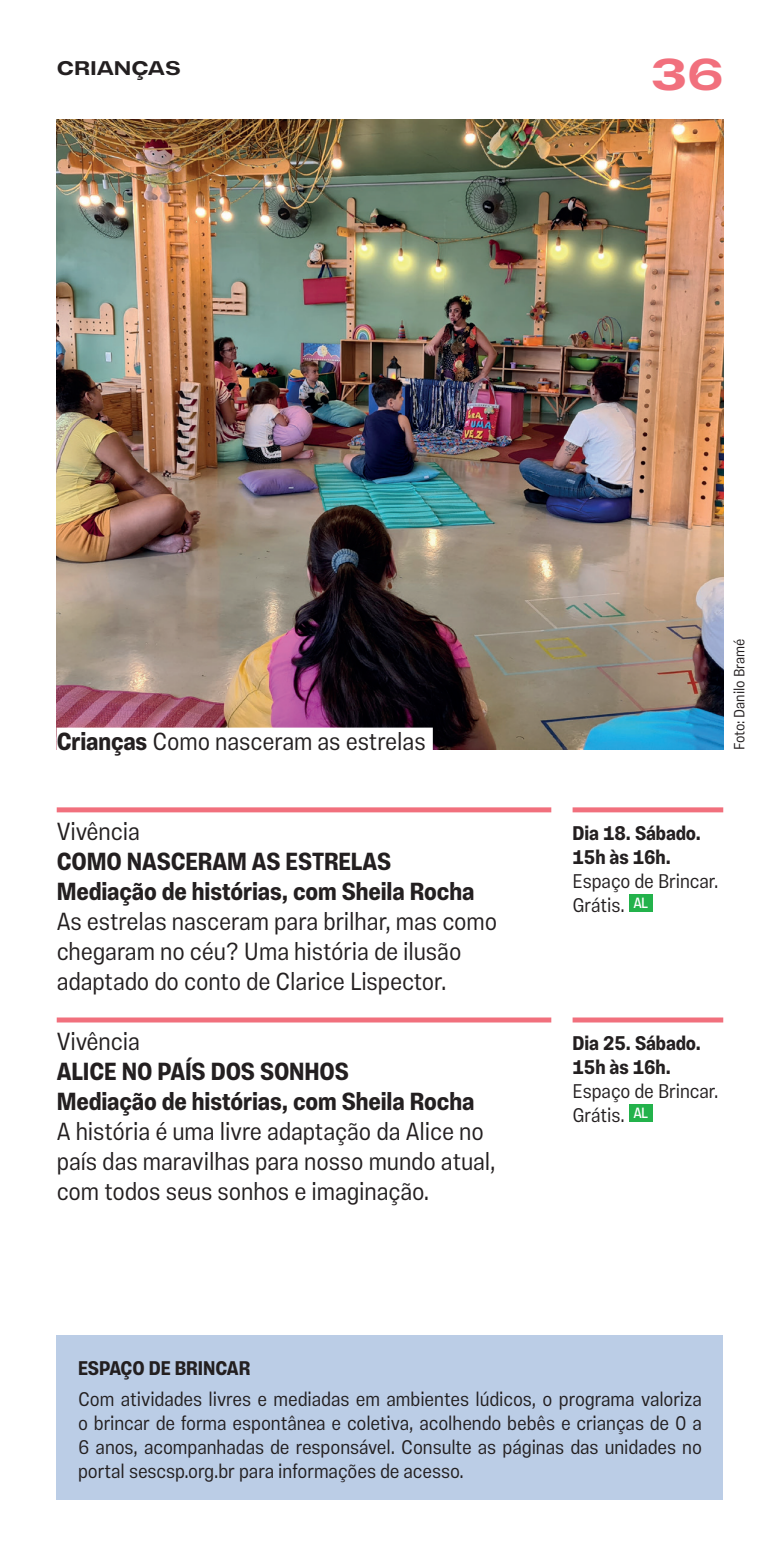
<style>
.page{position:relative;width:780px;height:1560px;background:#fff}
.page>*{position:absolute;margin:0;border:0;box-sizing:border-box;transform-origin:0 0}
.t1{font:700 45px "Vinila Extended";color:#f1707d}
.t2{font:300 25px/30px "Vinila Condensed";letter-spacing:-.005em;color:#231f20}
.t3{font:700 25px/30px "Vinila Condensed";letter-spacing:-.005em;color:#231f20}
.t4{font:300 20px/24px "Vinila Condensed";letter-spacing:-.005em;color:#231f20}
.t5{font:700 20px/24px "Vinila Condensed";letter-spacing:-.005em;color:#231f20}
.t6{font:700 20px "Vinila Extended";letter-spacing:-.005em;color:#231f20}
.t7{font:300 15px "Vinila Condensed";letter-spacing:-.005em;color:#231f20}
.s1{font-weight:700}
</style>
<div class="page">
<div style="left:57px;top:1335px;width:666px;height:163px;background:#bbcde6"></div>
<div style="left:57px;top:807px;width:494px;height:5px;background:#f1707d"></div>
<div style="left:57px;top:1017px;width:494px;height:5px;background:#f1707d"></div>
<div style="left:572px;top:807px;width:151px;height:5px;background:#f1707d"></div>
<div style="left:628px;top:894px;width:24px;height:18px;background:#23b24b"></div>
<div style="left:572px;top:1017px;width:151px;height:5px;background:#f1707d"></div>
<div style="left:628px;top:1104px;width:24px;height:18px;background:#23b24b"></div>
<img style="left:57px;top:120px;width:666px;height:630px">
<div style="left:57px;top:727px;width:376px;height:23px;background:#fff"></div>
<p class="t6" style="left:57px;top:56px;width:125px">CRIANÇAS</p>
<h1 class="t1" style="left:650px;top:47px;width:75px">36</h1>
<p class="t2" style="left:57px;top:726px;width:370px"><span class="s1">Crianças</span> Como nasceram as estrelas</p>
<p class="t2" style="left:57px;top:816px;width:85px">Vivência</p>
<p class="t3" style="left:57px;top:846px;width:419px">COMO NASCERAM AS ESTRELAS<br>Mediação de histórias, com Sheila Rocha</p>
<p class="t2" style="left:57px;top:906px;width:442px">As estrelas nasceram para brilhar, mas como chegaram no céu? Uma história de ilusão adaptado do conto de Clarice Lispector.</p>
<p class="t2" style="left:57px;top:1026px;width:85px">Vivência</p>
<p class="t3" style="left:57px;top:1056px;width:419px">ALICE NO PAÍS DOS SONHOS<br>Mediação de histórias, com Sheila Rocha</p>
<p class="t2" style="left:57px;top:1116px;width:440px">A história é uma livre adaptação da Alice no país das maravilhas para nosso mundo atual, com todos seus sonhos e imaginação.</p>
<p class="t7" style="left:730px;top:750px;width:112px;rotate:-90deg">Foto: Danilo Bramé</p>
<p class="t5" style="left:572px;top:821px;width:130px">Dia 18. Sábado.<br>15h às 16h.</p>
<p class="t4" style="left:572px;top:868px;width:147px">Espaço de Brincar.<br>Grátis. <sup>AL</sup></p>
<p class="t5" style="left:572px;top:1031px;width:130px">Dia 25. Sábado.<br>15h às 16h.</p>
<p class="t4" style="left:572px;top:1078px;width:147px">Espaço de Brincar.<br>Grátis. <sup>AL</sup></p>
<p class="t5" style="left:78px;top:1355px;width:174px">ESPAÇO DE BRINCAR</p>
<p class="t4" style="left:78px;top:1386px;width:625px;text-align:justify">Com atividades livres e mediadas em ambientes lúdicos, o programa valoriza o brincar de forma espontânea e coletiva, acolhendo bebês e crianças de 0 a 6 anos, acompanhadas de responsável. Consulte as páginas das unidades no portal sescsp.org.br para informações de acesso.</p>
</div>
